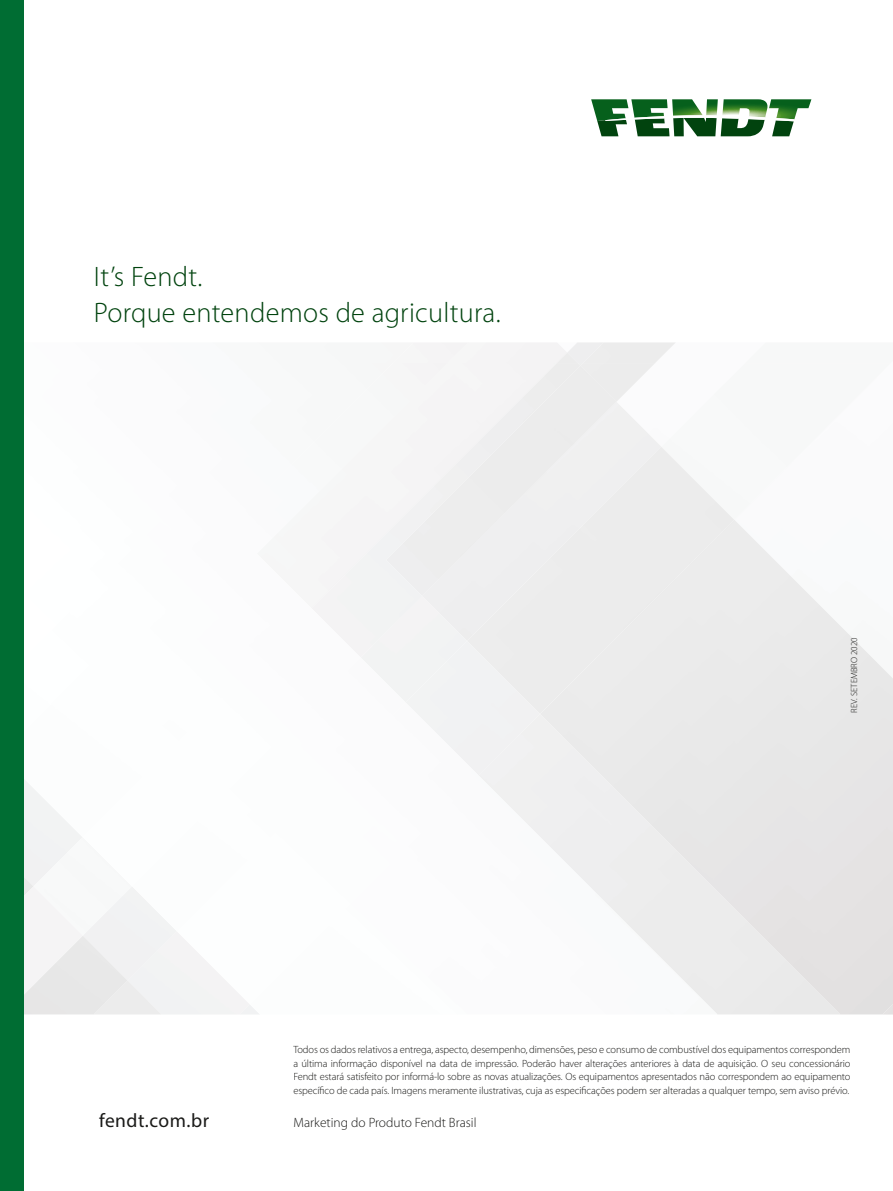
<style>
.page{position:relative;width:893px;height:1191px;background:#fff}
.page>*{position:absolute;margin:0;border:0;box-sizing:border-box;transform-origin:0 0}
.t1{font:300 28.2px/35.5px "Myriad Pro";letter-spacing:.01em;color:#01430e}
.t2{font:19.5px "Myriad Pro";letter-spacing:.025em;color:#1a1a18}
.t3{font:300 13.5px "Myriad Pro";color:#1a1a18}
.t4{font:300 10.5px/13.5px "Myriad Pro";letter-spacing:-.01em;color:#1a1a18;text-align:justify}
.t5{font:300 9px "Myriad Pro";color:#1a1a18}
</style>
<div class="page">
<div style="left:23px;top:980px;width:71px;height:34px;background:#e7e7e7"></div>
<img style="left:23px;top:980px;width:60px;height:15px">
<div style="left:580px;top:365px;width:36px;height:82px;background:#ececec"></div>
<div style="left:540px;top:447px;width:194px;height:267px;background:#ececec"></div>
<div style="left:540px;top:714px;width:300px;height:300px;background:#e7e7e7"></div>
<img style="left:479px;top:775px;width:238px;height:239px">
<img style="left:23px;top:630px;width:1px;height:36px">
<img style="left:23px;top:931px;width:105px;height:49px">
<img style="left:34px;top:931px;width:94px;height:4px">
<img style="left:23px;top:666px;width:153px;height:265px">
<img style="left:83px;top:745px;width:93px;height:141px">
<div style="left:468px;top:342px;width:136px;height:21px;background:#f4f3f4"></div>
<div style="left:447px;top:363px;width:133px;height:294px;background:#eeeeef"></div>
<img style="left:90px;top:666px;width:86px;height:171px">
<img style="left:95px;top:363px;width:352px;height:377px">
<img style="left:174px;top:740px;width:2px;height:53px">
<img style="left:179px;top:608px;width:182px;height:132px">
<div style="left:128px;top:931px;width:122px;height:83px;background:#f1f2f3"></div>
<img style="left:177px;top:931px;width:73px;height:73px">
<div style="left:406px;top:641px;width:134px;height:134px;background:#f1f1f2"></div>
<img style="left:276px;top:702px;width:203px;height:73px">
<svg style="left:591px;top:99px;width:221px;height:38px"></svg>
<svg style="left:748px;top:116px;width:17px;height:4px"></svg>
<div style="left:0;top:0;width:23px;height:1191px;background:#006d33"></div>
<h1 class="t1" style="left:94px;top:259px;width:408px">It’s Fendt.<br>Porque entendemos de agricultura.</h1>
<p class="t5" style="left:849px;top:712px;width:77px;rotate:-90deg">REV. SETEMBRO 2020</p>
<p class="t4" style="left:293px;top:1043px;width:559px">Todos os dados relativos a entrega, aspecto, desempenho, dimensões, peso e consumo de combustível dos equipamentos correspondem a última informação disponível na data de impressão. Poderão haver alterações anteriores à data de aquisição. O seu concessionário Fendt estará satisfeito por informá-lo sobre as novas atualizações. Os equipamentos apresentados não correspondem ao equipamento específico de cada país. Imagens meramente ilustrativas, cuja as especificações podem ser alteradas a qualquer tempo, sem aviso prévio.</p>
<h2 class="t2" style="left:99px;top:1108px;width:111px">fendt.com.br</h2>
<p class="t3" style="left:293px;top:1114px;width:185px">Marketing do Produto Fendt Brasil</p>
</div>
